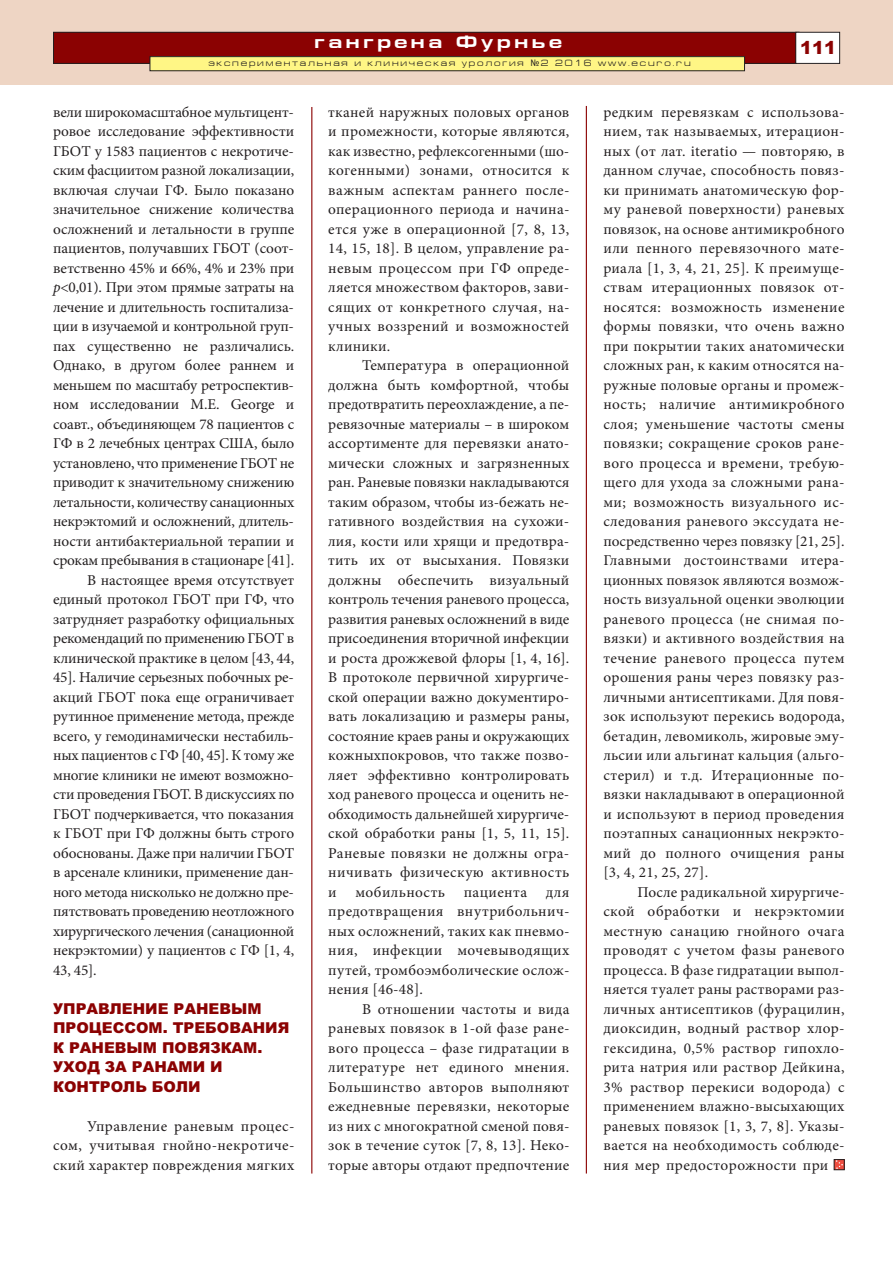
<style>
.page{position:relative;width:893px;height:1263px;background:#fff}
.page>*{position:absolute;margin:0;border:0;box-sizing:border-box;transform-origin:0 0}
.t1{font:700 18px "Europe Ext";letter-spacing:.2em;color:#fff}
.t2{font:900 18px "Arial";color:#8b0202}
.t3{font:15px/19.5px "Minion Pro";letter-spacing:-.01em;color:#231f20;text-align:justify}
.t4{font:900 15px/19.5px "Arial";color:#8b0202}
.t5{font:9px "Europe Ext Normal";letter-spacing:.2em;color:#231f20}
.s1{font-family:"Lucida Grande"}
.s2{font-style:italic}
</style>
<div class="page">
<hr style="left:311px;top:107px;width:1px;height:1066px;background:#8b0202">
<hr style="left:586px;top:106px;width:1px;height:1067px;background:#8b0202">
<div style="left:834px;top:1159px;width:10px;height:11px;border:1px solid #231f20"></div>
<svg style="left:835px;top:1159px;width:9px;height:10px"></svg>
<div style="left:0;top:0;width:893px;height:85px;background:#eed5c4"></div>
<div style="left:54px;top:32px;width:745px;height:31px;background:#8b0202"></div>
<div style="left:53px;top:32px;width:746px;height:32px;border:1px solid #231f20"></div>
<div style="left:796px;top:32px;width:44px;height:31px;background:#fff"></div>
<div style="left:795px;top:32px;width:45px;height:32px;border:1px solid #231f20"></div>
<div style="left:150px;top:57px;width:594px;height:14px;background:#fff685"></div>
<div style="left:150px;top:56px;width:595px;height:15px;border:1px solid #231f20"></div>
<p class="t1" style="left:315px;top:31px;width:249px">гангрена Фурнье</p>
<p class="t5" style="left:208px;top:58px;width:484px">экспериментальная и клиническая урология <span class="s1">№</span>2 2016 www.ecuro.ru</p>
<p class="t2" style="left:800px;top:37px;width:38px">111</p>
<p class="t3" style="left:53px;top:104px;width:242px">вели широкомасштабное мультицент-</p>
<p class="t3" style="left:53px;top:123px;width:243px">ровое исследование эффективности</p>
<p class="t3" style="left:53px;top:143px;width:242px">ГБОТ у 1583 пациентов с некротиче-</p>
<p class="t3" style="left:53px;top:162px;width:243px">ским фасциитом разной локализации,</p>
<p class="t3" style="left:53px;top:182px;width:243px">включая случаи ГФ. Было показано</p>
<p class="t3" style="left:53px;top:201px;width:243px">значительное снижение количества</p>
<p class="t3" style="left:53px;top:221px;width:243px">осложнений и летальности в группе</p>
<p class="t3" style="left:53px;top:240px;width:242px">пациентов, получавших ГБОТ (соот-</p>
<p class="t3" style="left:53px;top:260px;width:243px">ветственно 45% и 66%, 4% и 23% при</p>
<p class="t3" style="left:53px;top:279px;width:243px"><span class="s2">p</span>&lt;0,01). При этом прямые затраты на</p>
<p class="t3" style="left:53px;top:299px;width:242px">лечение и длительность госпитализа-</p>
<p class="t3" style="left:53px;top:318px;width:242px">ции в изучаемой и контрольной груп-</p>
<p class="t3" style="left:53px;top:338px;width:243px">пах существенно не различались.</p>
<p class="t3" style="left:53px;top:357px;width:243px">Однако, в другом более раннем и</p>
<p class="t3" style="left:53px;top:377px;width:242px">меньшем по масштабу ретроспектив-</p>
<p class="t3" style="left:53px;top:396px;width:243px">ном исследовании M.E. George и</p>
<p class="t3" style="left:53px;top:416px;width:243px">соавт., объединяющем 78 пациентов с</p>
<p class="t3" style="left:53px;top:435px;width:243px">ГФ в 2 лечебных центрах США, было</p>
<p class="t3" style="left:53px;top:455px;width:243px">установлено, что применение ГБОТ не</p>
<p class="t3" style="left:53px;top:474px;width:243px">приводит к значительному снижению</p>
<p class="t3" style="left:53px;top:494px;width:243px">летальности, количеству санационных</p>
<p class="t3" style="left:53px;top:513px;width:242px">некрэктомий и осложнений, длитель-</p>
<p class="t3" style="left:53px;top:533px;width:243px">ности антибактериальной терапии и</p>
<p class="t3" style="left:53px;top:552px;width:243px">срокам пребывания в стационаре [41].</p>
<p class="t3" style="left:87px;top:572px;width:209px">В настоящее время отсутствует</p>
<p class="t3" style="left:53px;top:591px;width:243px">единый протокол ГБОТ при ГФ, что</p>
<p class="t3" style="left:53px;top:611px;width:243px">затрудняет разработку официальных</p>
<p class="t3" style="left:53px;top:630px;width:243px">рекомендаций по применению ГБОТ в</p>
<p class="t3" style="left:53px;top:650px;width:243px">клинической практике в целом [43, 44,</p>
<p class="t3" style="left:53px;top:669px;width:242px">45]. Наличие серьезных побочных ре-</p>
<p class="t3" style="left:53px;top:689px;width:243px">акций ГБОТ пока еще ограничивает</p>
<p class="t3" style="left:53px;top:708px;width:243px">рутинное применение метода, прежде</p>
<p class="t3" style="left:53px;top:728px;width:242px">всего, у гемодинамически нестабиль-</p>
<p class="t3" style="left:53px;top:747px;width:243px">ных пациентов с ГФ [40, 45]. К тому же</p>
<p class="t3" style="left:53px;top:767px;width:242px">многие клиники не имеют возможно-</p>
<p class="t3" style="left:53px;top:786px;width:243px">сти проведения ГБОТ. В дискуссиях по</p>
<p class="t3" style="left:53px;top:806px;width:243px">ГБОТ подчеркивается, что показания</p>
<p class="t3" style="left:53px;top:825px;width:243px">к ГБОТ при ГФ должны быть строго</p>
<p class="t3" style="left:53px;top:845px;width:243px">обоснованы. Даже при наличии ГБОТ</p>
<p class="t3" style="left:53px;top:864px;width:242px">в арсенале клиники, применение дан-</p>
<p class="t3" style="left:53px;top:884px;width:242px">ного метода нисколько не должно пре-</p>
<p class="t3" style="left:53px;top:903px;width:243px">пятствовать проведению неотложного</p>
<p class="t3" style="left:53px;top:923px;width:243px">хирургического лечения (санационной</p>
<p class="t3" style="left:53px;top:942px;width:243px">некрэктомии) у пациентов с ГФ [1, 4,</p>
<p class="t3" style="left:53px;top:962px;width:45px">43, 45].</p>
<p class="t4" style="left:53px;top:999px;width:238px">УПРАВЛЕНИЕ РАНЕВЫМ<br>ПРОЦЕССОМ. ТРЕБОВАНИЯ<br>К РАНЕВЫМ ПОВЯЗКАМ.<br>УХОД ЗА РАНАМИ И<br>КОНТРОЛЬ БОЛИ</p>
<p class="t3" style="left:53px;top:1118px;width:243px;text-indent:34px">Управление раневым процес&shy;сом, учитывая гнойно-некротиче&shy;ский характер повреждения мягких</p>
<p class="t3" style="left:328px;top:104px;width:243px">тканей наружных половых органов и промежности, которые являются, как известно, рефлексогенными (шо&shy;когенными) зонами, относится к важным аспектам раннего после&shy;операционного периода и начина&shy;ется уже в операционной [7, 8, 13, 14, 15, 18]. В целом, управление ра&shy;невым процессом при ГФ опреде&shy;ляется множеством факторов, зави&shy;сящих от конкретного случая, на&shy;учных воззрений и возможностей клиники.</p>
<p class="t3" style="left:328px;top:357px;width:243px;text-indent:34px">Температура в операционной должна быть комфортной, чтобы предотвратить переохлаждение, а пе&shy;ревязочные материалы – в широком ассортименте для перевязки анато&shy;мически сложных и загрязненных ран. Раневые повязки накладываются таким образом, чтобы из-бежать не&shy;гативного воздействия на сухожи&shy;лия, кости или хрящи и предотвра&shy;тить их от высыхания. Повязки должны обеспечить визуальный контроль течения раневого процесса, развития раневых осложнений в виде присоединения вторичной инфекции и роста дрожжевой флоры [1, 4, 16].<br>В протоколе первичной хирургиче&shy;ской операции важно документиро&shy;вать локализацию и размеры раны, состояние краев раны и окружающих кожныхпокровов, что также позво&shy;ляет эффективно контролировать ход раневого процесса и оценить не&shy;обходимость дальнейшей хирургиче&shy;ской обработки раны [1, 5, 11, 15].<br>Раневые повязки не должны огра&shy;ничивать физическую активность и мобильность пациента для предотвращения внутрибольнич&shy;ных осложнений, таких как пневмо&shy;ния, инфекции мочевыводящих путей, тромбоэмболические ослож&shy;нения [46-48].</p>
<p class="t3" style="left:328px;top:1001px;width:243px;text-indent:34px">В отношении частоты и вида раневых повязок в 1-ой фазе ране&shy;вого процесса – фазе гидратации в литературе нет единого мнения.<br>Большинство авторов выполняют ежедневные перевязки, некоторые из них с многократной сменой повя&shy;зок в течение суток [7, 8, 13]. Неко&shy;торые авторы отдают предпочтение</p>
<p class="t3" style="left:603px;top:104px;width:243px">редким перевязкам с использова&shy;нием, так называемых, итерацион&shy;ных (от лат. iteratio — повторяю, в данном случае, способность повяз&shy;ки принимать анатомическую фор&shy;му раневой поверхности) раневых повязок, на основе антимикробного или пенного перевязочного мате&shy;риала [1, 3, 4, 21, 25]. К преимуще&shy;ствам итерационных повязок от&shy;носятся: возможность изменение формы повязки, что очень важно при покрытии таких анатомически сложных ран, к каким относятся на&shy;ружные половые органы и промеж&shy;ность; наличие антимикробного слоя; уменьшение частоты смены повязки; сокращение сроков ране&shy;вого процесса и времени, требую&shy;щего для ухода за сложными рана&shy;ми; возможность визуального ис&shy;следования раневого экссудата не&shy;посредственно через повязку [21, 25].<br>Главными достоинствами итера&shy;ционных повязок являются возмож&shy;ность визуальной оценки эволюции раневого процесса (не снимая по&shy;вязки) и активного воздействия на течение раневого процесса путем орошения раны через повязку раз&shy;личными антисептиками. Для повя&shy;зок используют перекись водорода, бетадин, левомиколь, жировые эму&shy;льсии или альгинат кальция (альго&shy;стерил) и т.д. Итерационные по&shy;вязки накладывают в операционной и используют в период проведения поэтапных санационных некрэкто&shy;мий до полного очищения раны [3, 4, 21, 25, 27].</p>
<p class="t3" style="left:603px;top:884px;width:243px;text-indent:34px">После радикальной хирургиче&shy;ской обработки и некрэктомии местную санацию гнойного очага проводят с учетом фазы раневого процесса. В фазе гидратации выпол&shy;няется туалет раны растворами раз&shy;личных антисептиков (фурацилин, диоксидин, водный раствор хлор&shy;гексидина, 0,5% раствор гипохло&shy;рита натрия или раствор Дейкина, 3% раствор перекиси водорода) с применением влажно-высыхающих раневых повязок [1, 3, 7, 8]. Указы&shy;вается на необходимость соблюде&shy;ния мер предосторожности при</p>
</div>
